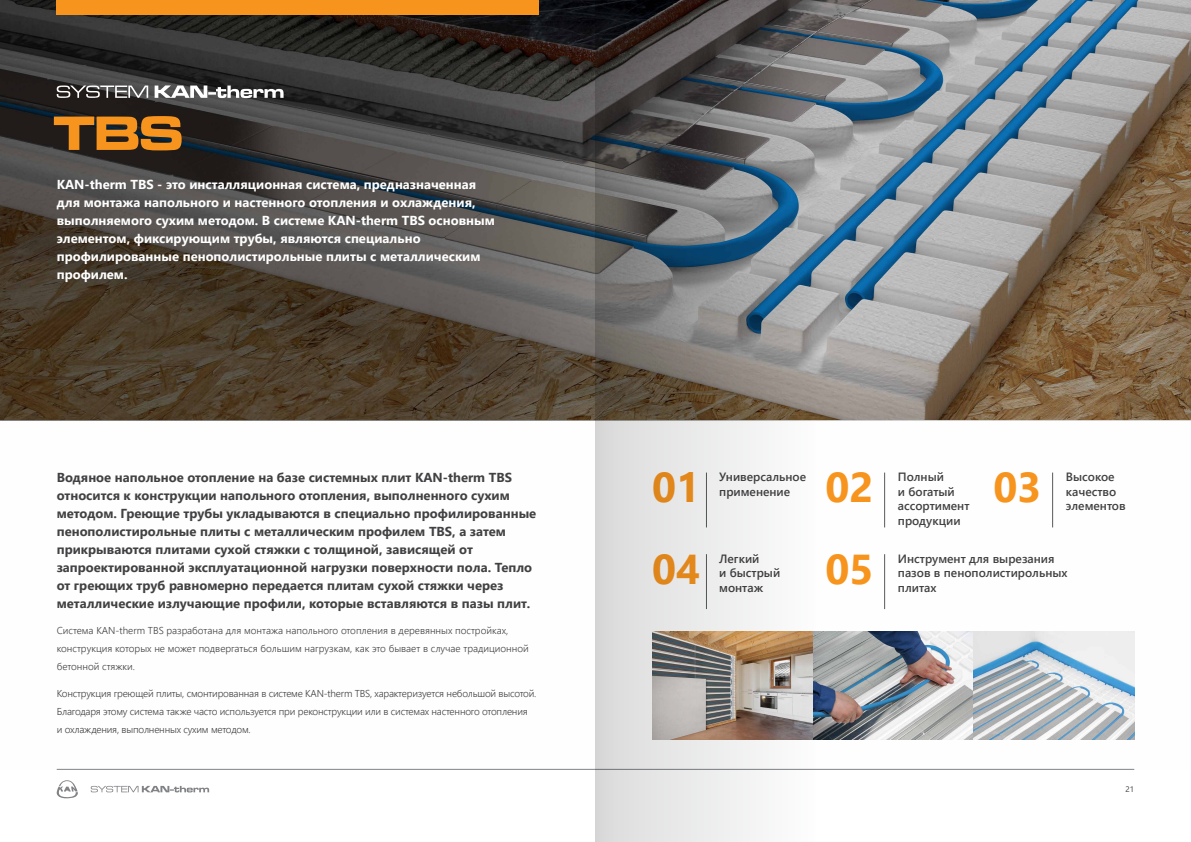
<style>
.page{position:relative;width:1191px;height:842px;background:#fff}
.page>*{position:absolute;margin:0;border:0;box-sizing:border-box;transform-origin:0 0}
.t1{font:50px "Microgramma D Bol Ext";color:#f7941e}
.t2{font:700 41.7px/81.6px "Segoe UI";color:#f7941e}
.t3{font:700 13px/18px "Segoe UI";color:#414042}
.t4{font:700 13px/18px "Segoe UI";color:#fff}
.t5{font:600 12px/14.4px "Segoe UI";color:#414042}
.t6{font:300 10px/18px "Segoe UI";letter-spacing:-.02em;color:#414042}
.t7{font:300 10px/18px "Segoe UI";color:#414042}
.t8{font:8px "Segoe UI";color:#414042}
</style>
<div class="page">
<svg style="left:57px;top:780px;width:21px;height:18px"></svg>
<svg style="left:91px;top:786px;width:118px;height:6px"></svg>
<img style="left:0;top:0;width:1191px;height:770px">
<hr style="left:57px;top:769px;width:1077px;height:1px;background:#808285">
<div style="left:57px;top:0;width:482px;height:14px;background:#f7941e"></div>
<svg style="left:57px;top:85px;width:226px;height:13px"></svg>
<img style="left:816px;top:632px;width:157px;height:108px">
<svg style="left:973px;top:632px;width:161px;height:108px"></svg>
<hr style="left:884px;top:473px;width:1px;height:54px;background:#58595b">
<hr style="left:1052px;top:473px;width:1px;height:54px;background:#58595b">
<hr style="left:884px;top:554px;width:1px;height:55px;background:#58595b">
<svg style="left:595px;top:0;width:221px;height:842px"></svg>
<h1 class="t1" style="left:54px;top:99px;width:130px">TBS</h1>
<p class="t4" style="left:57px;top:174px;width:440px">KAN-therm TBS - это инсталляционная система, предназначенная для монтажа напольного и настенного отопления и охлаждения, выполняемого сухим методом. В cистеме KAN-therm TBS основным элементом, фиксирующим трубы, являются специально профилированные пенополистирольные плиты с металлическим профилем.</p>
<p class="t3" style="left:57px;top:467px;width:481px">Водяное напольное отопление на базе системных плит KAN-therm TBS относится к конструкции напольного отопления, выполненного сухим методом. Греющие трубы укладываются в специально профилированные пенополистирольные плиты с металлическим профилем TBS, а затем прикрываются плитами сухой стяжки с толщиной, зависящей от запроектированной эксплуатационной нагрузки поверхности пола. Тепло от греющих труб равномерно передается плитам сухой стяжки через металлические излучающие профили, которые вставляются в пазы плит.</p>
<p class="t7" style="left:57px;top:620px;width:473px">Система KAN-therm TBS разработана для монтажа напольного отопления в деревянных постройках, конструкция которых не может подвергаться большим нагрузкам, как это бывает в случае традиционной бетонной стяжки.</p>
<p class="t6" style="left:57px;top:683px;width:481px">Конструкция греющей плиты, смонтированная в системе KAN-therm TBS, характеризуется небольшой высотой.<br>Благодаря этому система также часто используется при реконструкции или в системах настенного отопления<br>и охлаждения, выполненных сухим методом.</p>
<p class="t5" style="left:898px;top:469px;width:73px">Полный<br>и богатый ассортимент продукции</p>
<p class="t5" style="left:1066px;top:469px;width:61px">Высокое качество элементов</p>
<h2 class="t2" style="left:652px;top:443px;width:49px">01<br>04</h2>
<h2 class="t2" style="left:825px;top:443px;width:49px">02</h2>
<h2 class="t2" style="left:993px;top:443px;width:49px">03</h2>
<p class="t5" style="left:719px;top:469px;width:88px">Универсальное применение</p>
<p class="t5" style="left:719px;top:550px;width:63px">Легкий<br>и быстрый монтаж</p>
<h2 class="t2" style="left:825px;top:525px;width:49px">05</h2>
<p class="t5" style="left:898px;top:550px;width:171px">Инструмент для вырезания пазов в пенополистирольных плитах</p>
<p class="t8" style="left:1125px;top:781px;width:10px">21</p>
</div>
